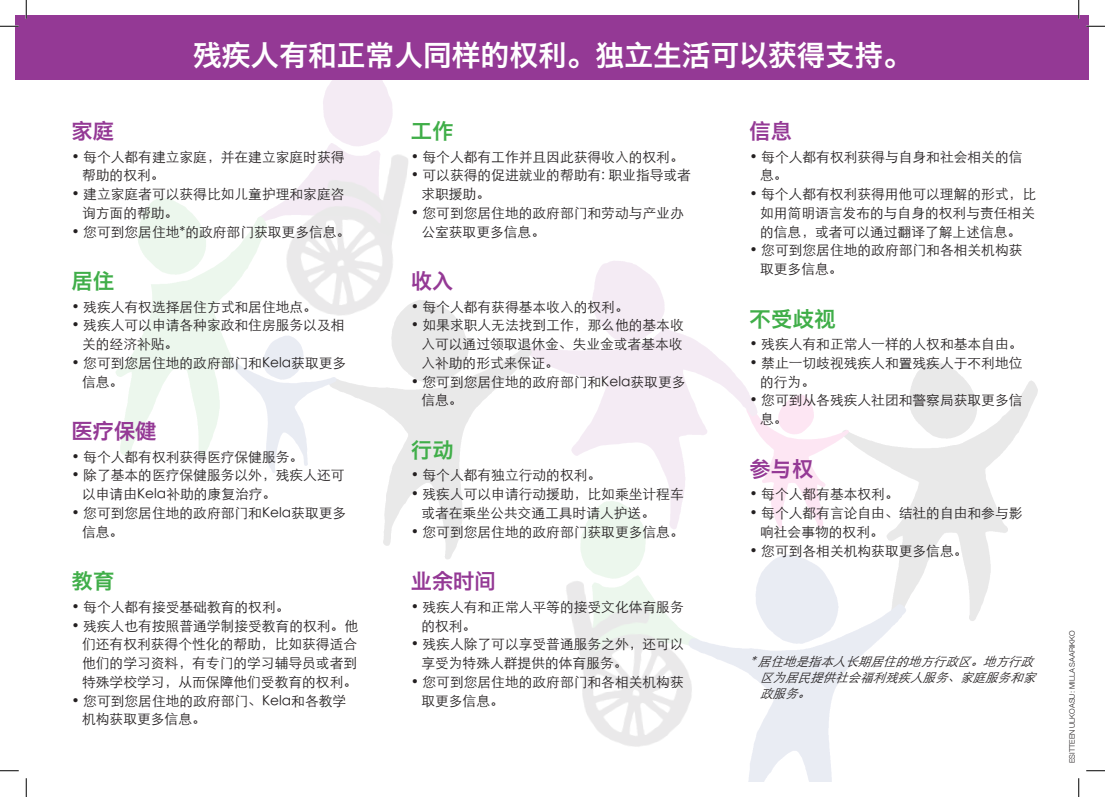
<style>
.page{position:relative;width:1105px;height:797px;background:#fff}
.page>*{position:absolute;margin:0;border:0;box-sizing:border-box;transform-origin:0 0}
.t1{font:28.75px "Hiragino Sans GB W6";color:#fff}
.t2{font:21.25px "Hiragino Sans GB W6";color:#943995}
.t3{font:21.25px "Hiragino Sans GB W6";letter-spacing:.02em;color:#40ae49}
.t4{font:13.75px/18.8px "ST Xihei";color:#231f20}
.t5{font:italic 12.5px/16.2px "ST Xihei";color:#231f20}
.t6{font:300 7.5px "Helvetica Neue";color:#231f20}
</style>
<div class="page">
<img style="left:566px;top:550px;width:97px;height:197px">
<img style="left:775px;top:395px;width:86px;height:134px">
<img style="left:663px;top:533px;width:268px;height:248px">
<img style="left:292px;top:128px;width:118px;height:212px">
<img style="left:217px;top:326px;width:131px;height:147px">
<div style="left:16px;top:16px;width:1073px;height:64px;background:#943995"></div>
<svg style="left:0;top:25px;width:19px;height:2px"></svg>
<svg style="left:1086px;top:25px;width:19px;height:2px"></svg>
<svg style="left:0;top:770px;width:19px;height:1px"></svg>
<svg style="left:1086px;top:770px;width:19px;height:1px"></svg>
<svg style="left:25px;top:0;width:2px;height:19px"></svg>
<svg style="left:25px;top:778px;width:2px;height:19px"></svg>
<svg style="left:1078px;top:0;width:1px;height:19px"></svg>
<svg style="left:1078px;top:778px;width:1px;height:19px"></svg>
<h1 class="t1" style="left:193px;top:36px;width:720px">残疾人有和正常人同样的权利。独立生活可以获得支持。</h1>
<h2 class="t2" style="left:72px;top:117px;width:44px">家庭</h2>
<p class="t4" style="left:82px;top:147px;width:264px;text-indent:-11px">• 每个人都有建立家庭，并在建立家庭时获得帮助的权利。</p>
<p class="t4" style="left:82px;top:185px;width:264px;text-indent:-11px">• 建立家庭者可以获得比如儿童护理和家庭咨询方面的帮助。</p>
<p class="t4" style="left:72px;top:222px;width:280px">• 您可到您居住地*的政府部门获取更多信息。</p>
<h2 class="t3" style="left:72px;top:267px;width:44px">居住</h2>
<p class="t4" style="left:72px;top:297px;width:247px">• 残疾人有权选择居住方式和居住地点。</p>
<p class="t4" style="left:82px;top:316px;width:264px;text-indent:-11px">• 残疾人可以申请各种家政和住房服务以及相关的经济补贴。</p>
<p class="t4" style="left:82px;top:353px;width:266px;text-indent:-11px">• 您可到您居住地的政府部门和Kela获取更多信息。</p>
<h2 class="t2" style="left:72px;top:417px;width:86px">医疗保健</h2>
<p class="t4" style="left:72px;top:447px;width:233px">• 每个人都有权利获得医疗保健服务。</p>
<p class="t4" style="left:82px;top:466px;width:264px;text-indent:-11px">• 除了基本的医疗保健服务以外，残疾人还可以申请由Kela补助的康复治疗。</p>
<p class="t4" style="left:82px;top:503px;width:266px;text-indent:-11px">• 您可到您居住地的政府部门和Kela获取更多信息。</p>
<h2 class="t3" style="left:72px;top:567px;width:44px">教育</h2>
<p class="t4" style="left:72px;top:597px;width:220px">• 每个人都有接受基础教育的权利。</p>
<p class="t4" style="left:82px;top:616px;width:277px;text-align:justify;text-indent:-11px">• 残疾人也有按照普通学制接受教育的权利。他们还有权利获得个性化的帮助，比如获得适合他们的学习资料，有专门的学习辅导员或者到特殊学校学习，从而保障他们受教育的权利。</p>
<p class="t4" style="left:82px;top:691px;width:266px;text-indent:-11px">• 您可到您居住地的政府部门、Kela和各教学机构获取更多信息。</p>
<h2 class="t3" style="left:411px;top:117px;width:44px">工作</h2>
<p class="t4" style="left:411px;top:147px;width:275px">• 每个人都有工作并且因此获得收入的权利。</p>
<p class="t4" style="left:421px;top:166px;width:271px;text-indent:-11px">• 可以获得的促进就业的帮助有: 职业指导或者求职援助。</p>
<p class="t4" style="left:421px;top:203px;width:264px;text-indent:-11px">• 您可到您居住地的政府部门和劳动与产业办公室获取更多信息。</p>
<h2 class="t2" style="left:411px;top:267px;width:44px">收入</h2>
<p class="t4" style="left:411px;top:297px;width:220px">• 每个人都有获得基本收入的权利。</p>
<p class="t4" style="left:421px;top:316px;width:264px;text-align:justify;text-indent:-11px">• 如果求职人无法找到工作，那么他的基本收入可以通过领取退休金、失业金或者基本收入补助的形式来保证。</p>
<p class="t4" style="left:421px;top:372px;width:266px;text-indent:-11px">• 您可到您居住地的政府部门和Kela获取更多信息。</p>
<h2 class="t3" style="left:411px;top:436px;width:44px">行动</h2>
<p class="t4" style="left:411px;top:466px;width:192px">• 每个人都有独立行动的权利。</p>
<p class="t4" style="left:421px;top:485px;width:264px;text-indent:-11px">• 残疾人可以申请行动援助，比如乘坐计程车或者在乘坐公共交通工具时请人护送。</p>
<p class="t4" style="left:411px;top:522px;width:275px">• 您可到您居住地的政府部门获取更多信息。</p>
<h2 class="t2" style="left:411px;top:567px;width:86px">业余时间</h2>
<p class="t4" style="left:421px;top:597px;width:264px;text-indent:-11px">• 残疾人有和正常人平等的接受文化体育服务的权利。</p>
<p class="t4" style="left:421px;top:635px;width:264px;text-indent:-11px">• 残疾人除了可以享受普通服务之外，还可以享受为特殊人群提供的体育服务。</p>
<p class="t4" style="left:421px;top:672px;width:264px;text-indent:-11px">• 您可到您居住地的政府部门和各相关机构获取更多信息。</p>
<h2 class="t2" style="left:749px;top:117px;width:44px">信息</h2>
<p class="t4" style="left:760px;top:147px;width:264px;text-indent:-11px">• 每个人都有权利获得与自身和社会相关的信息。</p>
<p class="t4" style="left:760px;top:185px;width:277px;text-align:justify;text-indent:-11px">• 每个人都有权利获得用他可以理解的形式，比如用简明语言发布的与自身的权利与责任相关的信息，或者可以通过翻译了解上述信息。</p>
<p class="t4" style="left:760px;top:241px;width:264px;text-indent:-11px">• 您可到您居住地的政府部门和各相关机构获取更多信息。</p>
<h2 class="t3" style="left:749px;top:305px;width:88px">不受歧视</h2>
<p class="t4" style="left:749px;top:335px;width:275px">• 残疾人有和正常人一样的人权和基本自由。</p>
<p class="t4" style="left:760px;top:353px;width:264px;text-indent:-11px">• 禁止一切歧视残疾人和置残疾人于不利地位的行为。</p>
<p class="t4" style="left:760px;top:391px;width:264px;text-indent:-11px">• 您可到从各残疾人社团和警察局获取更多信息。</p>
<h2 class="t2" style="left:749px;top:455px;width:65px">参与权</h2>
<p class="t4" style="left:749px;top:485px;width:151px">• 每个人都有基本权利。</p>
<p class="t4" style="left:760px;top:503px;width:264px;text-indent:-11px">• 每个人都有言论自由、结社的自由和参与影响社会事物的权利。</p>
<p class="t4" style="left:749px;top:541px;width:220px">• 您可到各相关机构获取更多信息。</p>
<p class="t5" style="left:760px;top:653px;width:281px;text-indent:-11px">*居住地是指本人长期居住的地方行政区。地方行政区为居民提供社会福利残疾人服务、家庭服务和家政服务。</p>
<p class="t6" style="left:1067px;top:763px;width:134px;rotate:-90deg">esitteen ulkoasu: milla saarikko</p>
</div>
